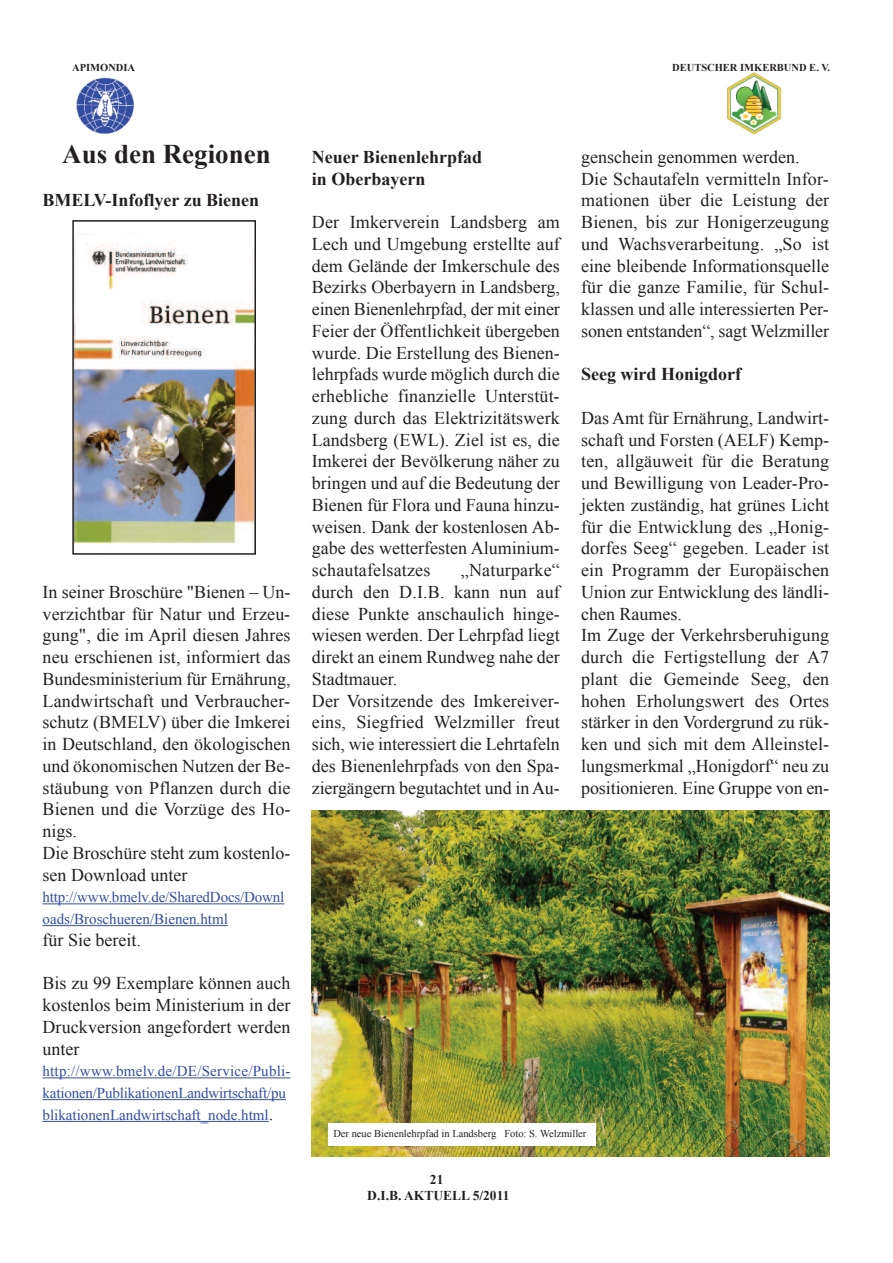
<style>
.page{position:relative;width:893px;height:1263px;background:#fff}
.page>*{position:absolute;margin:0;border:0;box-sizing:border-box;transform-origin:0 0}
.t1{font:700 27px "Times New Roman";color:#231f20}
.t2{font:18px/21.8px "Times New Roman";color:#231f20}
.t3{font:700 18px/21.8px "Times New Roman";color:#231f20}
.t4{font:15px/21.8px "Times New Roman";color:#324ea1}
.t5{font:700 13.5px/16.2px "Times New Roman";color:#231f20;text-align:center}
.t6{font:10.5px "Times New Roman";color:#231f20}
.t7{font:700 10.5px "Times New Roman";color:#231f20}
.s1{font-size:18px;color:#231f20}
</style>
<div class="page">
<hr style="left:43px;top:903px;width:241px;height:1px;background:#324ea1">
<hr style="left:43px;top:925px;width:185px;height:1px;background:#324ea1">
<hr style="left:43px;top:1077px;width:243px;height:1px;background:#324ea1">
<hr style="left:43px;top:1099px;width:243px;height:1px;background:#324ea1">
<hr style="left:43px;top:1121px;width:226px;height:1px;background:#324ea1">
<img style="left:727px;top:72px;width:55px;height:63px">
<img style="left:76px;top:77px;width:59px;height:57px">
<img style="left:75px;top:234px;width:178px;height:318px">
<div style="left:72px;top:220px;width:184px;height:335px;border:2px solid #231f20"></div>
<img style="left:312px;top:811px;width:517px;height:346px">
<div style="left:328px;top:1124px;width:268px;height:22px;background:#fff"></div>
<p class="t7" style="left:72px;top:62px;width:64px">APIMONDIA</p>
<p class="t7" style="left:672px;top:61px;width:160px">DEUTSCHER IMKERBUND E. V.</p>
<h1 class="t1" style="left:62px;top:139px;width:210px">Aus den Regionen</h1>
<p class="t3" style="left:43px;top:189px;width:218px">BMELV-Infoflyer zu Bienen</p>
<p class="t2" style="left:43px;top:581px;width:250px">In seiner Broschüre "Bienen – Un&shy;verzichtbar für Natur und Erzeu&shy;gung", die im April diesen Jahres neu erschienen ist, informiert das<br>Bundesministerium für Ernährung,<br>Landwirtschaft und Verbraucher&shy;schutz (BMELV) über die Imkerei in Deutschland, den ökologischen und ökonomischen Nutzen der Be&shy;stäubung von Pflanzen durch die<br>Bienen und die Vorzüge des Ho&shy;nigs.<br>Die Broschüre steht zum kostenlo&shy;sen Download unter</p>
<p class="t4" style="left:43px;top:886px;width:243px">http://www.bmelv.de/SharedDocs/Downl oads/Broschueren/Bienen.html</p>
<p class="t2" style="left:43px;top:929px;width:100px">für Sie bereit.</p>
<p class="t2" style="left:43px;top:972px;width:250px;text-align:justify">Bis zu 99 Exemplare können auch kostenlos beim Ministerium in der Druckversion angefordert werden unter</p>
<p class="t4" style="left:43px;top:1060px;width:250px">http://www.bmelv.de/DE/Service/Publi&shy;kationen/PublikationenLandwirtschaft/pu blikationenLandwirtschaft_node.html<span class="s1">.</span></p>
<p class="t3" style="left:312px;top:146px;width:172px">Neuer Bienenlehrpfad in Oberbayern</p>
<p class="t2" style="left:312px;top:211px;width:250px;text-align:justify">Der Imkerverein Landsberg am Lech und Umgebung erstellte auf dem Gelände der Imkerschule des Bezirks Oberbayern in Landsberg, einen Bienenlehrpfad, der mit einer Feier der Öffentlichkeit übergeben wurde. Die Erstellung des Bienen&shy;lehrpfads wurde möglich durch die erhebliche finanzielle Unterstüt&shy;zung durch das Elektrizitätswerk Landsberg (EWL). Ziel ist es, die Imkerei der Bevölkerung näher zu bringen und auf die Bedeutung der Bienen für Flora und Fauna hinzu&shy;weisen. Dank der kostenlosen Ab&shy;gabe des wetterfesten Aluminium&shy;schautafelsatzes</p>
<p class="t2" style="left:312px;top:559px;width:250px;text-indent:149px">„Naturparke“ durch den D.I.B. kann nun auf diese Punkte anschaulich hinge&shy;wiesen werden. Der Lehrpfad liegt direkt an einem Rundweg nahe der<br>Stadtmauer.<br>Der Vorsitzende des Imkereiver&shy;eins, Siegfried Welzmiller freut sich, wie interessiert die Lehrtafeln des Bienenlehrpfads von den Spa&shy;ziergängern begutachtet und in Au-</p>
<p class="t2" style="left:581px;top:146px;width:250px">genschein genommen werden.<br>Die Schautafeln vermitteln Infor&shy;mationen über die Leistung der Bienen, bis zur Honigerzeugung und Wachsverarbeitung. „So ist eine bleibende Informationsquelle für die ganze Familie, für Schul&shy;klassen und alle interessierten Per&shy;sonen entstanden“, sagt Welzmiller</p>
<p class="t3" style="left:581px;top:363px;width:161px">Seeg wird Honigdorf</p>
<p class="t2" style="left:581px;top:407px;width:250px">Das Amt für Ernährung, Landwirt&shy;schaft und Forsten (AELF) Kemp&shy;ten, allgäuweit für die Beratung und Bewilligung von Leader-Pro&shy;jekten zuständig, hat grünes Licht für die Entwicklung des „Honig&shy;dorfes Seeg“ gegeben. Leader ist ein Programm der Europäischen<br>Union zur Entwicklung des ländli&shy;chen Raumes.<br>Im Zuge der Verkehrsberuhigung durch die Fertigstellung der A7 plant die Gemeinde Seeg, den hohen Erholungswert des Ortes stärker in den Vordergrund zu rük&shy;ken und sich mit dem Alleinstel&shy;lungsmerkmal „Honigdorf“ neu zu positionieren. Eine Gruppe von en-</p>
<p class="t6" style="left:333px;top:1128px;width:255px">Der neue Bienenlehrpfad in Landsberg Foto: S. Welzmiller</p>
<p class="t5" style="left:367px;top:1171px;width:144px">21<br>D.I.B. AKTUELL 5/2011</p>
</div>
